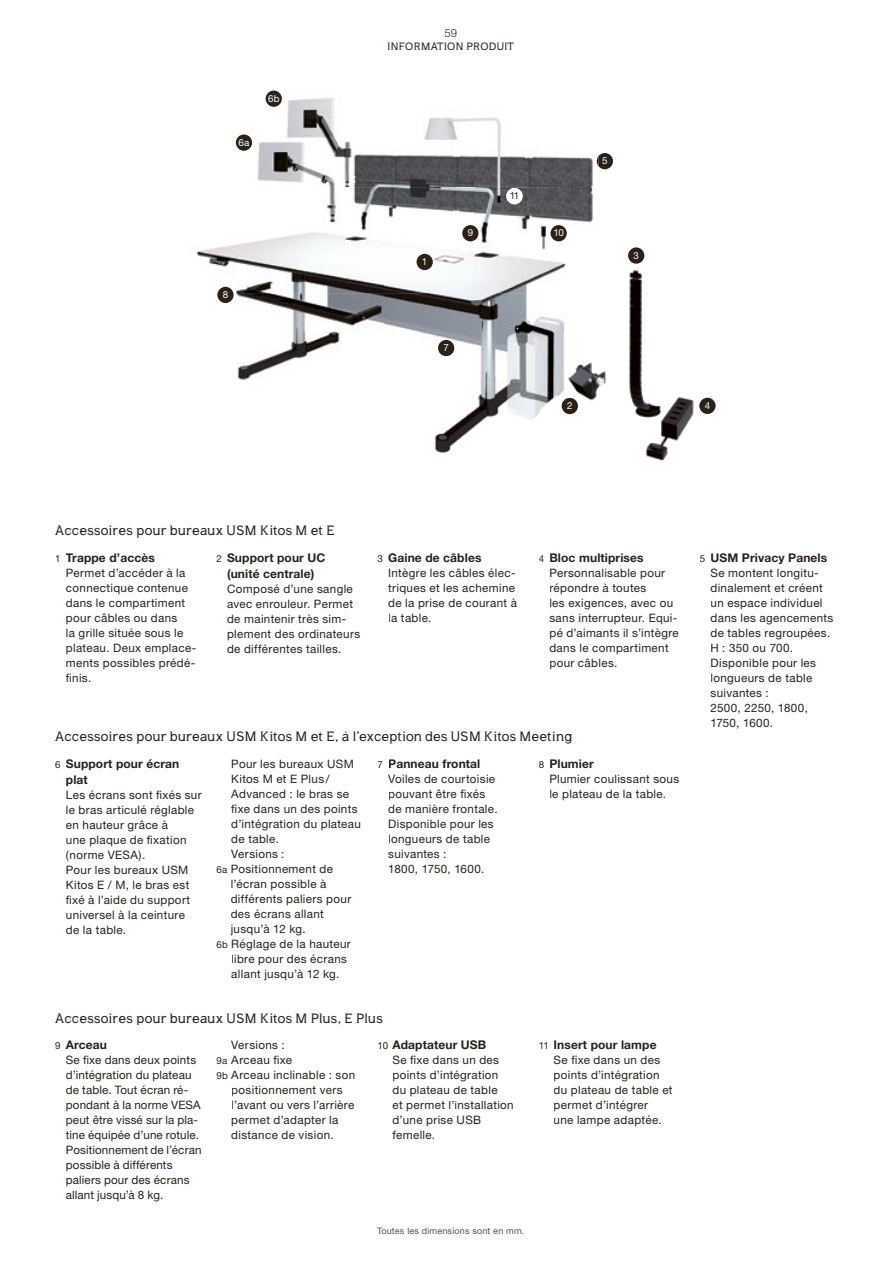
<style>
.page{position:relative;width:893px;height:1263px;background:#fff}
.page>*{position:absolute;margin:0;border:0;box-sizing:border-box;transform-origin:0 0}
.t1{font:14.25px "Angular";letter-spacing:.015em;color:#29211a}
.t2{font:700 12px/15.9px "Helvetica Neue";letter-spacing:.01em;color:#29211a;text-align:center}
.t3{font:11.7px/15px "Helvetica Neue";letter-spacing:.03em;color:#29211a}
.t4{font:11.7px/15px "Helvetica Neue";letter-spacing:.01em;color:#29211a}
.t5{font:11.25px "Angular";letter-spacing:.03em;color:#29211a}
.t6{font:300 11.25px "Helvetica Neue";color:#29211a}
.t7{font:9.75px "Helvetica Neue";color:#fff}
.t8{font:9.75px "Helvetica Neue";color:#29211a}
.t9{font:9px "Helvetica Neue";letter-spacing:.02em;color:#55524e}
.s1{font-weight:400;font-size:9.75px}
.s2{font-size:9.75px}
</style>
<div class="page">
<img style="left:235px;top:90px;width:362px;height:97px">
<img style="left:196px;top:187px;width:399px;height:106px">
<img style="left:236px;top:293px;width:329px;height:107px">
<img style="left:434px;top:400px;width:137px;height:53px">
<img style="left:628px;top:251px;width:84px;height:210px">
<img style="left:568px;top:362px;width:38px;height:39px">
<img style="left:236px;top:134px;width:16px;height:17px;border-radius:8px">
<img style="left:217px;top:287px;width:17px;height:16px;border-radius:8px">
<img style="left:462px;top:225px;width:16px;height:16px;border-radius:8px">
<img style="left:417px;top:254px;width:16px;height:16px;border-radius:8px">
<img style="left:438px;top:340px;width:16px;height:16px;border-radius:8px">
<img style="left:550px;top:225px;width:17px;height:16px;border-radius:8px">
<svg style="left:597px;top:153px;width:16px;height:16px"></svg>
<div style="left:506px;top:188px;width:17px;height:16px;background:#fff;border-radius:50%"></div>
<img style="left:562px;top:399px;width:16px;height:15px">
<svg style="left:565px;top:398px;width:12px;height:4px"></svg>
<img style="left:628px;top:247px;width:16px;height:17px;border-radius:8px">
<img style="left:699px;top:398px;width:17px;height:16px;border-radius:8px">
<img style="left:266px;top:91px;width:16px;height:16px;border-radius:8px">
<p class="t7" style="left:239px;top:136px;width:12px">6a</p>
<p class="t7" style="left:268px;top:92px;width:13px">6b</p>
<p class="t7" style="left:223px;top:289px;width:7px">8</p>
<p class="t6" style="left:444px;top:26px;width:14px">59</p>
<p class="t5" style="left:387px;top:40px;width:128px">INFORMATION PRODUIT</p>
<p class="t7" style="left:422px;top:256px;width:7px">1</p>
<p class="t7" style="left:468px;top:227px;width:7px">9</p>
<p class="t7" style="left:443px;top:342px;width:7px">7</p>
<p class="t8" style="left:510px;top:190px;width:11px">11</p>
<p class="t7" style="left:553px;top:227px;width:12px">10</p>
<p class="t7" style="left:602px;top:155px;width:7px">5</p>
<p class="t7" style="left:633px;top:249px;width:7px">3</p>
<p class="t7" style="left:567px;top:400px;width:7px">2</p>
<p class="t7" style="left:705px;top:399px;width:7px">4</p>
<p class="t1" style="left:55px;top:522px;width:281px">Accessoires pour bureaux USM Kitos M et E</p>
<p class="t2" style="left:55px;top:550px;width:101px"><span class="s1">1</span> Trappe d’accès</p>
<p class="t3" style="left:66px;top:565px;width:132px">Permet d’accéder à la connectique contenue dans le compartiment pour câbles ou dans<br>la grille située sous le plateau. Deux emplace&shy;ments possibles prédé&shy;finis.</p>
<p class="t2" style="left:216px;top:550px;width:111px"><span class="s1">2</span> Support pour UC (unité centrale)</p>
<p class="t3" style="left:227px;top:581px;width:135px">Composé d’une sangle avec enrouleur. Permet de maintenir très sim&shy;plement des ordinateurs de différentes tailles.</p>
<p class="t2" style="left:378px;top:550px;width:105px"><span class="s1">3</span> Gaine de câbles</p>
<p class="t3" style="left:388px;top:565px;width:130px">Intègre les câbles élec&shy;triques et les achemine de la prise de courant à la table.</p>
<p class="t2" style="left:539px;top:550px;width:106px"><span class="s1">4</span> Bloc multiprises</p>
<p class="t3" style="left:549px;top:565px;width:131px">Personnalisable pour répondre à toutes<br>les exigences, avec ou sans interrupteur. Equi&shy;pé d’aimants il s’intègre dans le compartiment pour câbles.</p>
<p class="t1" style="left:55px;top:728px;width:519px">Accessoires pour bureaux USM Kitos M et E, à l’exception des USM Kitos Meeting</p>
<p class="t2" style="left:66px;top:756px;width:115px;text-align:left;text-indent:-11px"><span class="s1">6</span> Support pour écran plat</p>
<p class="t3" style="left:66px;top:787px;width:137px">Les écrans sont fixés sur le bras articulé réglable en hauteur grâce à<br>une plaque de fixation (norme VESA).<br>Pour les bureaux USM<br>Kitos E / M, le bras est fixé à l’aide du support universel à la ceinture<br>de la table.</p>
<p class="t3" style="left:231px;top:756px;width:124px">Pour les bureaux USM</p>
<p class="t3" style="left:231px;top:771px;width:100px">Kitos M et E Plus /</p>
<p class="t3" style="left:231px;top:786px;width:119px">Advanced : le bras se</p>
<p class="t3" style="left:231px;top:801px;width:128px">fixe dans un des points</p>
<p class="t3" style="left:231px;top:816px;width:131px">d’intégration du plateau</p>
<p class="t3" style="left:231px;top:831px;width:49px">de table.</p>
<p class="t3" style="left:231px;top:846px;width:55px">Versions :</p>
<p class="t3" style="left:216px;top:861px;width:118px"><span class="s2">6a</span> Positionnement de</p>
<p class="t3" style="left:231px;top:876px;width:97px">l’écran possible à</p>
<p class="t3" style="left:231px;top:891px;width:122px">différents paliers pour</p>
<p class="t3" style="left:231px;top:906px;width:95px">des écrans allant</p>
<p class="t3" style="left:231px;top:921px;width:76px">jusqu’à 12 kg.</p>
<p class="t3" style="left:216px;top:936px;width:136px"><span class="s2">6b</span> Réglage de la hauteur</p>
<p class="t3" style="left:231px;top:951px;width:117px">libre pour des écrans</p>
<p class="t3" style="left:231px;top:966px;width:110px">allant jusqu’à 12 kg.</p>
<p class="t2" style="left:378px;top:756px;width:104px"><span class="s1">7</span> Panneau frontal</p>
<p class="t3" style="left:388px;top:771px;width:111px">Voiles de courtoisie pouvant être fixés de manière frontale.<br>Disponible pour les longueurs de table suivantes :<br>1800, 1750, 1600.</p>
<p class="t2" style="left:539px;top:756px;width:57px"><span class="s1">8</span> Plumier</p>
<p class="t3" style="left:549px;top:771px;width:131px">Plumier coulissant sous le plateau de la table.</p>
<p class="t1" style="left:55px;top:1009px;width:329px">Accessoires pour bureaux USM Kitos M Plus, E Plus</p>
<p class="t2" style="left:55px;top:1037px;width:53px"><span class="s1">9</span> Arceau</p>
<p class="t4" style="left:66px;top:1052px;width:137px">Se fixe dans deux points d’intégration du plateau de table. Tout écran ré&shy;pondant à la norme VESA peut être vissé sur la pla&shy;tine équipée d’une rotule.<br>Positionnement de l’écran possible à différents paliers pour des écrans allant jusqu’à 8 kg.</p>
<p class="t3" style="left:231px;top:1037px;width:55px">Versions :</p>
<p class="t3" style="left:216px;top:1052px;width:77px"><span class="s2">9a</span> Arceau fixe</p>
<p class="t3" style="left:216px;top:1067px;width:140px"><span class="s2">9b</span> Arceau inclinable : son</p>
<p class="t3" style="left:231px;top:1082px;width:113px">positionnement vers</p>
<p class="t3" style="left:231px;top:1097px;width:125px">l’avant ou vers l’arrière</p>
<p class="t3" style="left:231px;top:1112px;width:108px">permet d’adapter la</p>
<p class="t3" style="left:231px;top:1127px;width:104px">distance de vision.</p>
<p class="t2" style="left:378px;top:1037px;width:110px"><span class="s1">10</span> Adaptateur USB</p>
<p class="t3" style="left:392px;top:1052px;width:123px">Se fixe dans un des points d’intégration du plateau de table<br>et permet l’installation d’une prise USB femelle.</p>
<p class="t9" style="left:377px;top:1226px;width:149px">Toutes les dimensions sont en mm.</p>
<p class="t2" style="left:539px;top:1037px;width:119px"><span class="s1">11</span> Insert pour lampe</p>
<p class="t3" style="left:554px;top:1052px;width:120px">Se fixe dans un des points d’intégration du plateau de table et permet d’intégrer<br>une lampe adaptée.</p>
<p class="t2" style="left:700px;top:550px;width:129px"><span class="s1">5</span> USM Privacy Panels</p>
<p class="t3" style="left:711px;top:565px;width:124px">Se montent longitu&shy;dinalement et créent un espace individuel dans les agencements de tables regroupées.<br>H : 350 ou 700.<br>Disponible pour les longueurs de table suivantes :<br>2500, 2250, 1800,<br>1750, 1600.</p>
</div>
